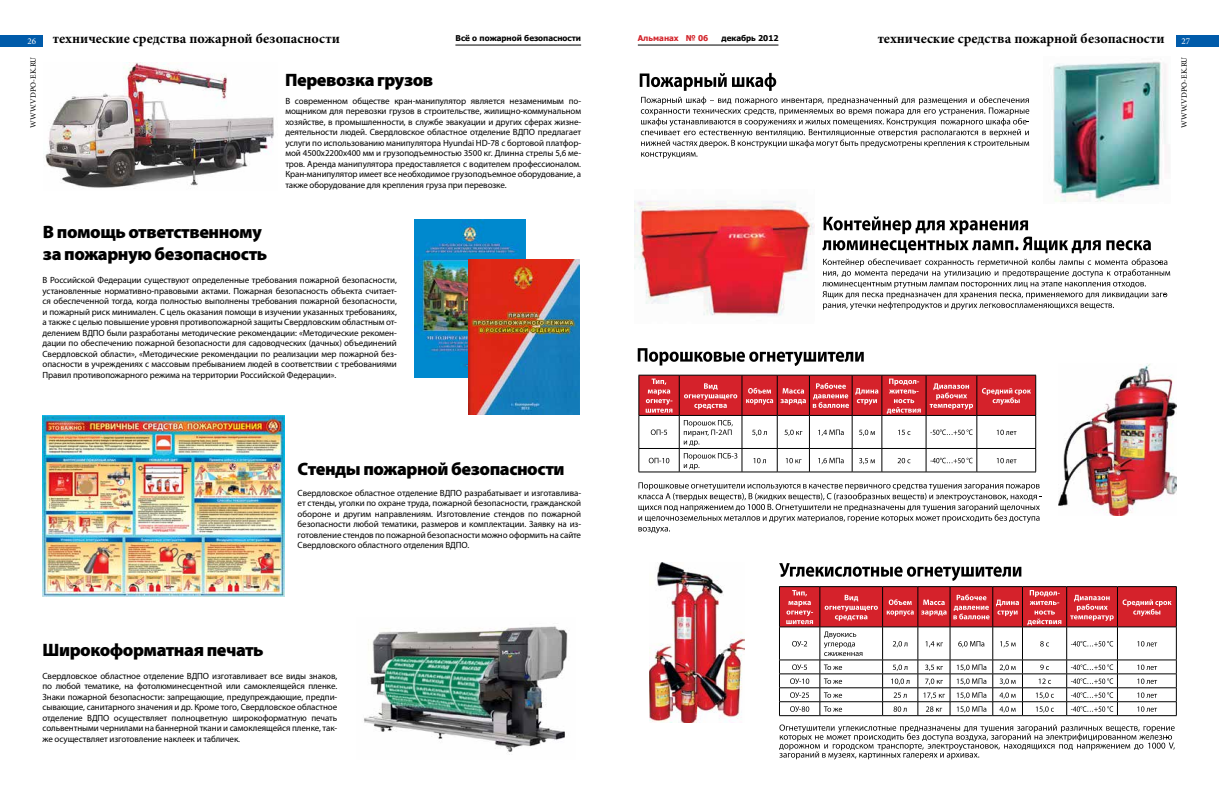
<style>
.page{position:relative;width:1219px;height:808px;background:#fff}
.page>*{position:absolute;margin:0;border:0;box-sizing:border-box;transform-origin:0 0}
.t1{font:900 18px/22px "Myriad Pro";letter-spacing:-.025em;color:#000}
.t2{font:700 14px "Minion Pro";color:#000}
.t3{font:9px/10.5px "Myriad Pro";letter-spacing:-.01em;color:#000;text-align:justify}
.t4{font:9px "Minion Pro";color:#fff}
.t5{font:700 8px "Tahoma";color:#000}
.t6{font:8px "Minion Pro";color:#000}
.t7{font:700 8px "Tahoma";color:#d2232a}
</style>
<div class="page">
<div style="left:0;top:35px;width:43px;height:12px;background:#005baa"></div>
<div style="left:1176px;top:35px;width:43px;height:12px;background:#005baa"></div>
<hr style="left:455px;top:45px;width:126px;height:1px;background:#000">
<hr style="left:638px;top:45px;width:140px;height:1px;background:#000">
<img style="left:414px;top:220px;width:111px;height:157px">
<img style="left:469px;top:260px;width:111px;height:155px">
<svg style="left:640px;top:73px;width:389px;height:86px"></svg>
<svg style="left:822px;top:216px;width:348px;height:94px"></svg>
<svg style="left:638px;top:348px;width:226px;height:18px"></svg>
<hr style="left:639px;top:472px;width:40px;height:1px;background:#000">
<hr style="left:679px;top:472px;width:63px;height:1px;background:#000">
<hr style="left:742px;top:472px;width:35px;height:1px;background:#000">
<hr style="left:777px;top:472px;width:32px;height:1px;background:#000">
<hr style="left:809px;top:472px;width:43px;height:1px;background:#000">
<hr style="left:852px;top:472px;width:30px;height:1px;background:#000">
<hr style="left:882px;top:472px;width:44px;height:1px;background:#000">
<hr style="left:926px;top:472px;width:51px;height:1px;background:#000">
<hr style="left:977px;top:472px;width:59px;height:1px;background:#000">
<hr style="left:638px;top:375px;width:1px;height:40px;background:#000">
<hr style="left:638px;top:415px;width:41px;height:1px;background:#000">
<svg style="left:639px;top:375px;width:397px;height:97px"></svg>
<svg style="left:779px;top:563px;width:398px;height:153px"></svg>
<img style="left:1053px;top:61px;width:113px;height:141px">
<img style="left:635px;top:201px;width:179px;height:115px">
<svg style="left:638px;top:482px;width:403px;height:51px"></svg>
<svg style="left:779px;top:724px;width:396px;height:35px"></svg>
<img style="left:1058px;top:363px;width:119px;height:153px">
<img style="left:649px;top:563px;width:95px;height:159px">
<img style="left:43px;top:415px;width:241px;height:181px">
<img style="left:45px;top:63px;width:229px;height:125px">
<img style="left:364px;top:626px;width:204px;height:127px">
<h2 class="t2" style="left:53px;top:28px;width:289px">технические средства пожарной безопасности</h2>
<h2 class="t2" style="left:878px;top:28px;width:289px">технические средства пожарной безопасности</h2>
<p class="t5" style="left:455px;top:32px;width:127px">Всё о пожарной безопасности</p>
<p class="t7" style="left:638px;top:32px;width:72px">Альманах № 06</p>
<p class="t5" style="left:722px;top:32px;width:58px">декабрь 2012</p>
<p class="t4" style="left:28px;top:35px;width:10px">26</p>
<p class="t4" style="left:1181px;top:35px;width:10px">27</p>
<p class="t6" style="left:1179px;top:128px;width:73px;rotate:-90deg">WWW.VDPO-EK.RU</p>
<p class="t6" style="left:28px;top:128px;width:73px;rotate:-90deg">WWW.VDPO-EK.RU</p>
<h1 class="t1" style="left:285px;top:69px;width:150px">Перевозка грузов</h1>
<p class="t3" style="left:285px;top:95px;width:297px">В современном обществе кран-манипулятор является незаменимым по&shy;мощником для перевозки грузов в строительстве, жилищно-коммунальном хозяйстве, в промышленности, в службе эвакуации и других сферах жизне&shy;деятельности людей. Свердловское областное отделение ВДПО предлагает услуги по использованию манипулятора Hyundai HD-78 с бортовой платфор&shy;мой 4500х2200х400 мм и грузоподъемностью 3500 кг. Длинна стрелы 5,6 ме&shy;тров. Аренда манипулятора предоставляется с водителем профессионалом.<br>Кран-манипулятор имеет все необходимое грузоподъемное оборудование, а также оборудование для крепления груза при перевозке.</p>
<h1 class="t1" style="left:43px;top:221px;width:226px">В помощь ответственному за пожарную безопасность</h1>
<p class="t3" style="left:43px;top:275px;width:356px">В Российской Федерации существуют определенные требования пожарной безопасности, установленные нормативно-правовыми актами. Пожарная безопасность объекта считает&shy;ся обеспеченной тогда, когда полностью выполнены требования пожарной безопасности, и пожарный риск минимален. С цель оказания помощи в изучении указанных требованиях, а также с целью повышение уровня противопожарной защиты Свердловским областным от&shy;делением ВДПО были разработаны методические рекомендации: «Методические рекомен&shy;дации по обеспечению пожарной безопасности для садоводческих (дачных) объединений Свердловской области», «Методические рекомендации по реализации мер пожарной без&shy;опасности в учреждениях с массовым пребыванием людей в соответствии с требованиями Правил противопожарного режима на территории Российской Федерации».</p>
<h1 class="t1" style="left:298px;top:458px;width:268px">Стенды пожарной безопасности</h1>
<p class="t3" style="left:298px;top:487px;width:285px">Свердловское областное отделение ВДПО разрабатывает и изготавлива&shy;ет стенды, уголки по охране труда, пожарной безопасности, гражданской обороне и другим направлениям. Изготовление стендов по пожарной безопасности любой тематики, размеров и комплектации. Заявку на из&shy;готовление стендов по пожарной безопасности можно оформить на сайте Свердловского областного отделения ВДПО.</p>
<h1 class="t1" style="left:43px;top:639px;width:223px">Широкоформатная печать</h1>
<p class="t3" style="left:43px;top:670px;width:296px">Свердловское областное отделение ВДПО изготавливает все виды знаков, по любой тематике, на фотолюминесцентной или самоклеящейся пленке.<br>Знаки пожарной безопасности: запрещающие, предупреждающие, предпи&shy;сывающие, санитарного значения и др. Кроме того, Свердловское областное отделение ВДПО осуществляет полноцветную широкоформатную печать сольвентными чернилами на баннерной ткани и самоклеящейся пленке, так&shy;же осуществляет изготовление наклеек и табличек.</p>
</div>
